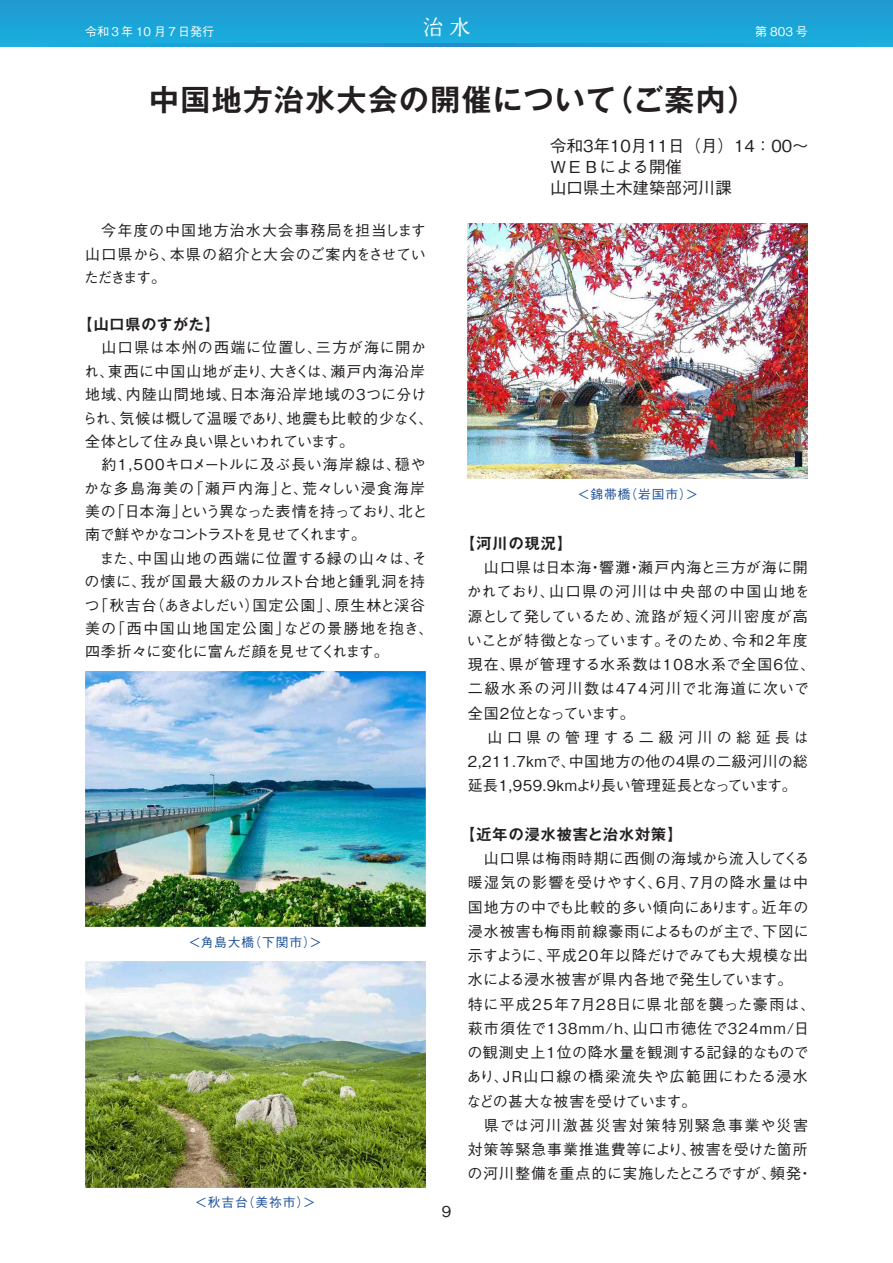
<style>
.page{position:relative;width:893px;height:1263px;background:#fff}
.page>*{position:absolute;margin:0;border:0;box-sizing:border-box;transform-origin:0 0}
.t1{font:700 29.7px "Gothic MB101 Pro De";letter-spacing:.05em;color:#231f20}
.t2{font:21px "Marumin Old 90 pv RKSJ H";color:#fff}
.t3{font:500 16.5px/21.3px "Gothic BBB Pro";color:#231f20}
.t4{font:500 15px/24.3px "Gothic BBB Pro";letter-spacing:.03em;color:#231f20}
.t5{font:700 15px "Gothic MB101 Pro De";letter-spacing:.07em;color:#231f20}
.t6{font:500 12.75px "Gothic BBB Pro";letter-spacing:.07em;color:#1d5199}
.t7{font:500 12px "Gothic BBB Pro";color:#fff}
</style>
<div class="page">
<img style="left:85px;top:672px;width:340px;height:255px">
<img style="left:85px;top:961px;width:340px;height:226px">
<img style="left:468px;top:223px;width:340px;height:255px">
<div style="left:0;top:0;width:893px;height:47px;background:#1ca3d7"></div>
<svg style="left:0;top:44px;width:893px;height:3px"></svg>
<p class="t7" style="left:85px;top:22px;width:131px">令和３年 10 月７日発行</p>
<h2 class="t2" style="left:422px;top:17px;width:50px">治水</h2>
<p class="t7" style="left:755px;top:22px;width:54px">第 803 号</p>
<h1 class="t1" style="left:149px;top:75px;width:609px">中国地方治水大会の開催について（ご案内）</h1>
<p class="t4" style="left:84px;top:217px;width:344px;line-height:23.4px;text-align:justify">　今年度の中国地方治水大会事務局を担当します山口県から、本県の紹介と大会のご案内をさせていただきます。</p>
<p class="t5" style="left:78px;top:312px;width:144px">【山口県のすがた】</p>
<p class="t4" style="left:83px;top:334px;width:353px;line-height:23.4px">　山口県は本州の西端に位置し、三方が海に開かれ、東西に中国山地が走り、大きくは、瀬戸内海沿岸地域、内陸山間地域、日本海沿岸地域の3つに分けられ、気候は概して温暖であり、地震も比較的少なく、全体として住み良い県といわれています。<br>　約1,500キロメートルに及ぶ長い海岸線は、穏やかな多島海美の「瀬戸内海」と、荒々しい浸食海岸美の「日本海」という異なった表情を持っており、北と南で鮮やかなコントラストを見せてくれます。<br>　また、中国山地の西端に位置する緑の山々は、その懐に、我が国最大級のカルスト台地と鍾乳洞を持つ「秋吉台（あきよしだい）国定公園」、原生林と渓谷美の「西中国山地国定公園」などの景勝地を抱き、四季折々に変化に富んだ顔を見せてくれます。</p>
<p class="t6" style="left:188px;top:932px;width:135px">＜角島大橋（下関市）＞</p>
<p class="t6" style="left:195px;top:1192px;width:122px">＜秋吉台（美祢市）＞</p>
<p class="t3" style="left:550px;top:133px;width:260px">令和3年10月11日（月）14：00～<br>ＷＥＢによる開催<br>山口県土木建築部河川課</p>
<p class="t4" style="left:442px;top:1197px;width:11px">9</p>
<p class="t6" style="left:578px;top:484px;width:122px">＜錦帯橋（岩国市）＞</p>
<p class="t5" style="left:460px;top:531px;width:113px">【河川の現況】</p>
<p class="t4" style="left:467px;top:553px;width:350px">　山口県は日本海・響灘・瀬戸内海と三方が海に開かれており、山口県の河川は中央部の中国山地を源として発しているため、流路が短く河川密度が高いことが特徴となっています。そのため、令和２年度現在、県が管理する水系数は108水系で全国６位、二級水系の河川数は474河川で北海道に次いで全国２位となっています。<br>　山口県の管理する二級河川の総延長は<br>2,211.7kmで、中国地方の他の４県の二級河川の総延長1,959.9kmより長い管理延長となっています。</p>
<p class="t5" style="left:460px;top:822px;width:224px">【近年の浸水被害と治水対策】</p>
<p class="t4" style="left:466px;top:844px;width:350px">　山口県は梅雨時期に西側の海域から流入してくる暖湿気の影響を受けやすく、6月、７月の降水量は中国地方の中でも比較的多い傾向にあります。近年の浸水被害も梅雨前線豪雨によるものが主で、下図に示すように、平成２０年以降だけでみても大規模な出水による浸水被害が県内各地で発生しています。<br>特に平成２５年７月２８日に県北部を襲った豪雨は、萩市須佐で138mm/h、山口市徳佐で324mm/日の観測史上1位の降水量を観測する記録的なものであり、JR山口線の橋梁流失や広範囲にわたる浸水などの甚大な被害を受けています。<br>　県では河川激甚災害対策特別緊急事業や災害対策等緊急事業推進費等により、被害を受けた箇所の河川整備を重点的に実施したところですが、頻発・</p>
</div>
